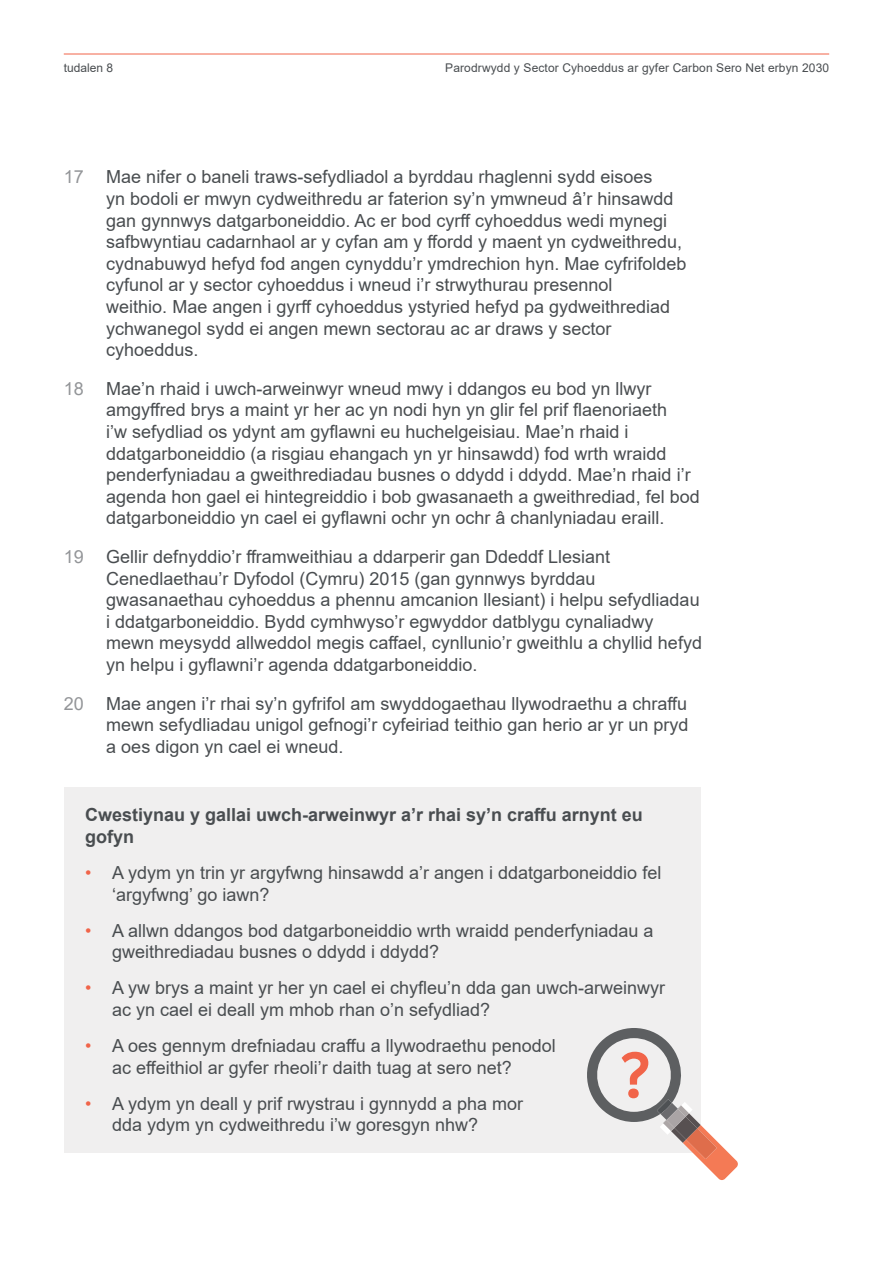
<style>
.page{position:relative;width:893px;height:1263px;background:#fff}
.page>*{position:absolute;margin:0;border:0;box-sizing:border-box;transform-origin:0 0}
.t1{font:18px/21.6px "Arial";color:#494d50}
.t2{font:700 18px/21.6px "Arial";color:#494d50}
.t3{font:18px "Arial";color:#939598}
.t4{font:12px "Arial";letter-spacing:.01em;color:#494d50}
.s1{color:#f16449}
</style>
<div class="page">
<hr style="left:64px;top:54px;width:765px;height:1px;background:#f16449">
<div style="left:64px;top:787px;width:636px;height:365px;background:#f0efef"></div>
<svg style="left:584px;top:1028px;width:154px;height:152px"></svg>
<div style="left:628px;top:1088px;width:11px;height:10px;background:#f16449;border-radius:50%"></div>
<p class="t4" style="left:64px;top:59px;width:51px">tudalen 8</p>
<p class="t4" style="left:445px;top:59px;width:385px">Parodrwydd y Sector Cyhoeddus ar gyfer Carbon Sero Net erbyn 2030</p>
<p class="t3" style="left:64px;top:165px;width:22px">17</p>
<p class="t1" style="left:106px;top:166px;width:582px">Mae nifer o baneli traws-sefydliadol a byrddau rhaglenni sydd eisoes<br>yn bodoli er mwyn cydweithredu ar faterion sy’n ymwneud â’r hinsawdd gan gynnwys datgarboneiddio. Ac er bod cyrff cyhoeddus wedi mynegi safbwyntiau cadarnhaol ar y cyfan am y ffordd y maent yn cydweithredu, cydnabuwyd hefyd fod angen cynyddu’r ymdrechion hyn. Mae cyfrifoldeb cyfunol ar y sector cyhoeddus i wneud i’r strwythurau presennol<br>weithio. Mae angen i gyrff cyhoeddus ystyried hefyd pa gydweithrediad ychwanegol sydd ei angen mewn sectorau ac ar draws y sector cyhoeddus.</p>
<p class="t3" style="left:64px;top:376px;width:22px">18</p>
<p class="t1" style="left:106px;top:378px;width:595px">Mae’n rhaid i uwch-arweinwyr wneud mwy i ddangos eu bod yn llwyr amgyffred brys a maint yr her ac yn nodi hyn yn glir fel prif flaenoriaeth<br>i’w sefydliad os ydynt am gyflawni eu huchelgeisiau. Mae’n rhaid i ddatgarboneiddio (a risgiau ehangach yn yr hinsawdd) fod wrth wraidd penderfyniadau a gweithrediadau busnes o ddydd i ddydd. Mae’n rhaid i’r agenda hon gael ei hintegreiddio i bob gwasanaeth a gweithrediad, fel bod datgarboneiddio yn cael ei gyflawni ochr yn ochr â chanlyniadau eraill.</p>
<p class="t3" style="left:64px;top:544px;width:22px">19</p>
<p class="t1" style="left:106px;top:546px;width:597px">Gellir defnyddio’r fframweithiau a ddarperir gan Ddeddf Llesiant Cenedlaethau’r Dyfodol (Cymru) 2015 (gan gynnwys byrddau gwasanaethau cyhoeddus a phennu amcanion llesiant) i helpu sefydliadau i ddatgarboneiddio. Bydd cymhwyso’r egwyddor datblygu cynaliadwy mewn meysydd allweddol megis caffael, cynllunio’r gweithlu a chyllid hefyd yn helpu i gyflawni’r agenda ddatgarboneiddio.</p>
<p class="t3" style="left:64px;top:691px;width:22px">20</p>
<p class="t1" style="left:106px;top:692px;width:584px;text-align:justify">Mae angen i’r rhai sy’n gyfrifol am swyddogaethau llywodraethu a chraffu mewn sefydliadau unigol gefnogi’r cyfeiriad teithio gan herio ar yr un pryd a oes digon yn cael ei wneud.</p>
<p class="t2" style="left:85px;top:804px;width:559px">Cwestiynau y gallai uwch-arweinwyr a’r rhai sy’n craffu arnynt eu gofyn</p>
<p class="t1" style="left:112px;top:862px;width:551px;text-indent:-27px"><span class="s1">•</span> A ydym yn trin yr argyfwng hinsawdd a’r angen i ddatgarboneiddio fel ‘argyfwng’ go iawn?</p>
<p class="t1" style="left:112px;top:919px;width:543px;text-indent:-27px"><span class="s1">•</span> A allwn ddangos bod datgarboneiddio wrth wraidd penderfyniadau a gweithrediadau busnes o ddydd i ddydd?</p>
<p class="t1" style="left:112px;top:977px;width:555px;text-indent:-27px"><span class="s1">•</span> A yw brys a maint yr her yn cael ei chyfleu’n dda gan uwch-arweinwyr ac yn cael ei deall ym mhob rhan o’n sefydliad?</p>
<p class="t1" style="left:112px;top:1035px;width:445px;text-indent:-27px"><span class="s1">•</span> A oes gennym drefniadau craffu a llywodraethu penodol ac effeithiol ar gyfer rheoli’r daith tuag at sero net?</p>
<p class="t1" style="left:112px;top:1092px;width:413px;text-indent:-27px"><span class="s1">•</span> A ydym yn deall y prif rwystrau i gynnydd a pha mor dda ydym yn cydweithredu i’w goresgyn nhw?</p>
</div>
